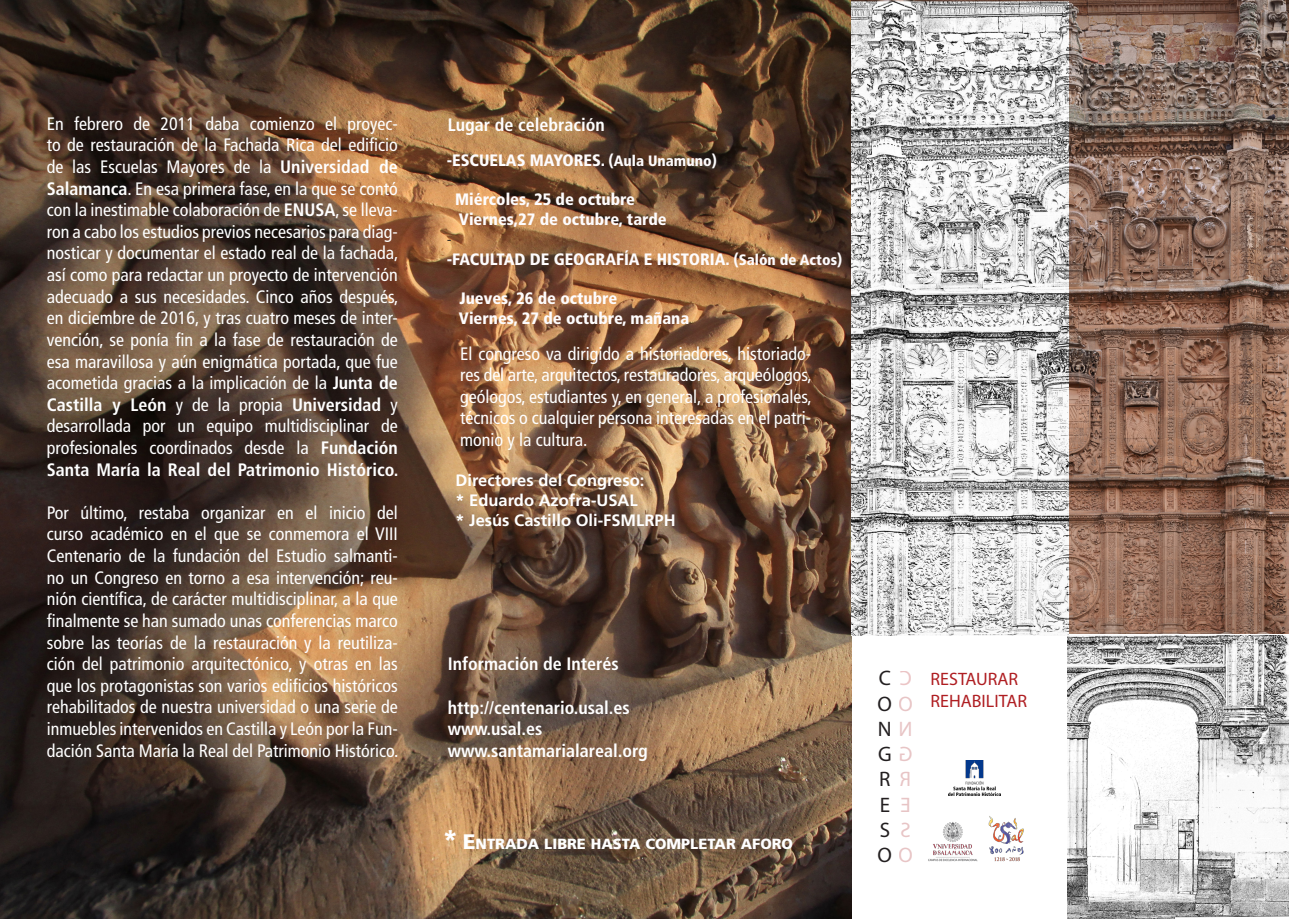
<style>
.page{position:relative;width:1289px;height:919px;background:#fff}
.page>*{position:absolute;margin:0;border:0;box-sizing:border-box;transform-origin:0 0}
.t1{font:21px "Myriad Pro";color:#231f20}
.t2{font:condensed 18px/21.6px "Frutiger LT Std";color:#fff;text-align:justify}
.t3{font:700 condensed 18px "Frutiger LT Std";color:#fff}
.t4{font:18px/21.6px "Myriad Pro";color:#af1e22}
.t5{font:900 condensed 16.5px "Frutiger LT Std";color:#fefcfd}
.t6{font:700 16.5px "Frutiger LT Std";color:#fff}
.t7{font:300 condensed 16.5px "Frutiger LT Std";color:#231f20}
.t8{font:900 14.7px "Frutiger LT Std";color:#fff}
.s1{font-weight:700}
.s2{font-size:15px}
.s3{font-size:27px}
.s4{font-size:21px}
</style>
<div class="page">
<img style="left:0;top:0;width:851px;height:918px">
<img style="left:1068px;top:0;width:220px;height:634px">
<img style="left:851px;top:0;width:217px;height:635px">
<img style="left:1067px;top:635px;width:221px;height:283px">
<img style="left:948px;top:760px;width:52px;height:35px">
<img style="left:928px;top:816px;width:96px;height:46px">
<p class="t2" style="left:47px;top:113px;width:352px">En febrero de 2011 daba comienzo el proyec&shy;to de restauración de la Fachada Rica del edificio de las Escuelas Mayores de la <span class="s1">Universidad de</span></p>
<p class="t2" style="left:47px;top:178px;width:353px"><span class="s1">Salamanca</span>. En esa primera fase, en la que se contó con la inestimable colaboración de <span class="s1">ENUSA</span>, se lleva&shy;ron a cabo los estudios previos necesarios para diag&shy;nosticar y documentar el estado real de la fachada, así como para redactar un proyecto de intervención adecuado a sus necesidades. Cinco años después, en diciembre de 2016, y tras cuatro meses de inter&shy;vención, se ponía fin a la fase de restauración de esa maravillosa y aún enigmática portada, que fue acometida gracias a la implicación de la <span class="s1">Junta de</span></p>
<p class="t2" style="left:47px;top:394px;width:352px"><span class="s1">Castilla y León</span> y de la propia <span class="s1">Universidad</span> y desarrollada por un equipo multidisciplinar de profesionales coordinados desde la <span class="s1">Fundación</span></p>
<p class="t3" style="left:47px;top:458px;width:353px">Santa María la Real del Patrimonio Histórico.</p>
<p class="t2" style="left:47px;top:502px;width:352px">Por último, restaba organizar en el inicio del</p>
<p class="t2" style="left:47px;top:523px;width:352px">curso académico en el que se conmemora el VIII</p>
<p class="t2" style="left:47px;top:545px;width:352px">Centenario de la fundación del Estudio salmanti&shy;no un Congreso en torno a esa intervención; reu&shy;nión científica, de carácter multidisciplinar, a la que</p>
<p class="t2" style="left:47px;top:610px;width:352px">finalmente se han sumado unas conferencias marco sobre las teorías de la restauración y la reutiliza&shy;ción del patrimonio arquitectónico, y otras en las que los protagonistas son varios edificios históricos</p>
<p class="t2" style="left:47px;top:696px;width:353px">rehabilitados de nuestra universidad o una serie de inmuebles intervenidos en Castilla y León por la Fun&shy;dación Santa María la Real del Patrimonio Histórico.</p>
<p class="t3" style="left:448px;top:114px;width:158px">Lugar de celebración</p>
<p class="t5" style="left:446px;top:150px;width:272px">-ESCUELAS MAYORES. (<span class="s2">Aula Unamuno</span>)</p>
<p class="t5" style="left:455px;top:189px;width:181px">Miércoles, 25 de octubre</p>
<p class="t5" style="left:459px;top:209px;width:209px">Viernes,27 de octubre, tarde</p>
<p class="t7" style="left:446px;top:230px;width:6px">-</p>
<p class="t5" style="left:446px;top:249px;width:397px">-FACULTAD DE GEOGRAFÍA E HISTORIA. (<span class="s2">Salón de Actos</span>)</p>
<p class="t5" style="left:459px;top:288px;width:159px">Jueves, 26 de octubre</p>
<p class="t5" style="left:459px;top:308px;width:232px">Viernes, 27 de octubre, mañana</p>
<p class="t2" style="left:460px;top:342px;width:353px">El congreso va dirigido a historiadores, historiado&shy;res del arte, arquitectos, restauradores, arqueólogos, geólogos, estudiantes y, en general, a profesionales, técnicos o cualquier persona interesadas en el patri&shy;monio y la cultura.</p>
<p class="t6" style="left:455px;top:470px;width:190px">Directores del Congreso:</p>
<p class="t6" style="left:455px;top:490px;width:184px">* Eduardo Azofra-USAL</p>
<p class="t6" style="left:455px;top:510px;width:222px">* Jesús Castillo Oli-FSMLRPH</p>
<p class="t3" style="left:448px;top:653px;width:172px">Información de Interés</p>
<p class="t3" style="left:448px;top:696px;width:184px">http://centenario.usal.es</p>
<p class="t3" style="left:448px;top:718px;width:96px">www.usal.es</p>
<p class="t3" style="left:448px;top:740px;width:202px">www.santamarialareal.org</p>
<p class="t8" style="left:442px;top:834px;width:352px"><span class="s3">*</span> <span class="s4">E</span>NTRADA LIBRE HASTA COMPLETAR AFORO</p>
<p class="t1" style="left:878px;top:665px;width:14px">C</p>
<p class="t1" style="left:877px;top:690px;width:16px">O</p>
<p class="t1" style="left:878px;top:715px;width:15px">N</p>
<p class="t1" style="left:878px;top:741px;width:15px">G</p>
<p class="t1" style="left:879px;top:766px;width:13px">R</p>
<p class="t1" style="left:879px;top:791px;width:12px">E</p>
<p class="t1" style="left:879px;top:816px;width:12px">S</p>
<p class="t1" style="left:877px;top:841px;width:16px">O</p>
<p class="t4" style="left:930px;top:668px;width:98px">RESTAURAR<br>REHABILITAR</p>
</div>
